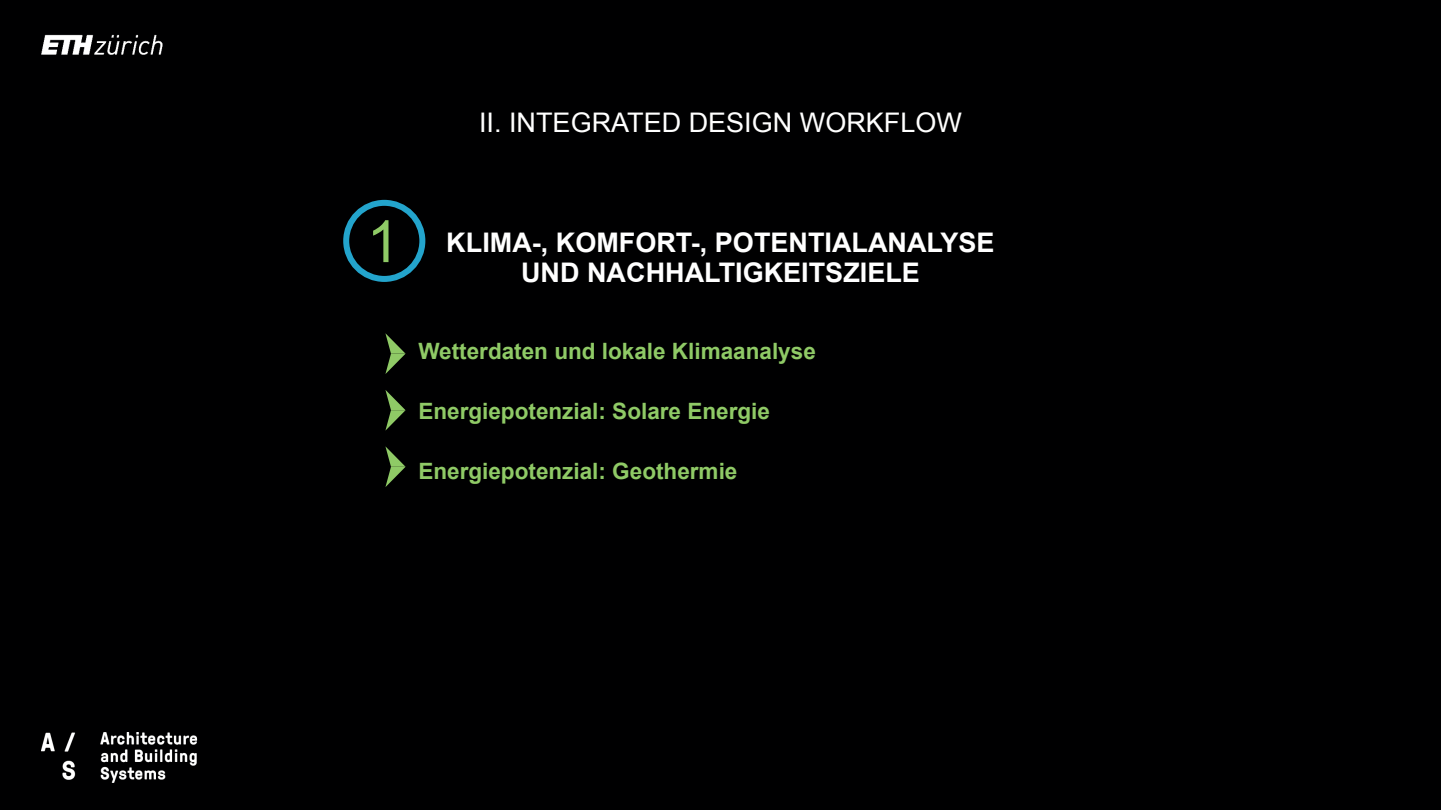
<style>
.page{position:relative;width:1441px;height:810px;background:#fff}
.page>*{position:absolute;margin:0;border:0;box-sizing:border-box;transform-origin:0 0}
.t1{font:58.35px "Arial";color:#8fca66}
.t2{font:700 27px "Arial";color:#fff}
.t3{font:27px "Arial";color:#fff}
.t4{font:700 22.5px "Arial";color:#8fca66}
</style>
<div class="page">
<div style="left:0;top:0;width:1440px;height:810px;background:#000001"></div>
<img style="left:41px;top:34px;width:122px;height:21px">
<img style="left:42px;top:733px;width:156px;height:50px">
<svg style="left:385px;top:333px;width:20px;height:41px"></svg>
<svg style="left:385px;top:390px;width:20px;height:41px"></svg>
<div style="left:343px;top:200px;width:82px;height:82px;border:6px solid #23a4cc;border-radius:50%"></div>
<svg style="left:385px;top:446px;width:20px;height:41px"></svg>
<p class="t3" style="left:479px;top:105px;width:484px">II. INTEGRATED DESIGN WORKFLOW</p>
<p class="t1" style="left:367px;top:203px;width:34px">1</p>
<p class="t2" style="left:446px;top:225px;width:549px">KLIMA-, KOMFORT-, POTENTIALANALYSE</p>
<p class="t2" style="left:521px;top:255px;width:400px">UND NACHHALTIGKEITSZIELE</p>
<p class="t4" style="left:418px;top:336px;width:399px">Wetterdaten und lokale Klimaanalyse</p>
<p class="t4" style="left:418px;top:396px;width:353px">Energiepotenzial: Solare Energie</p>
<p class="t4" style="left:418px;top:456px;width:320px">Energiepotenzial: Geothermie</p>
</div>
